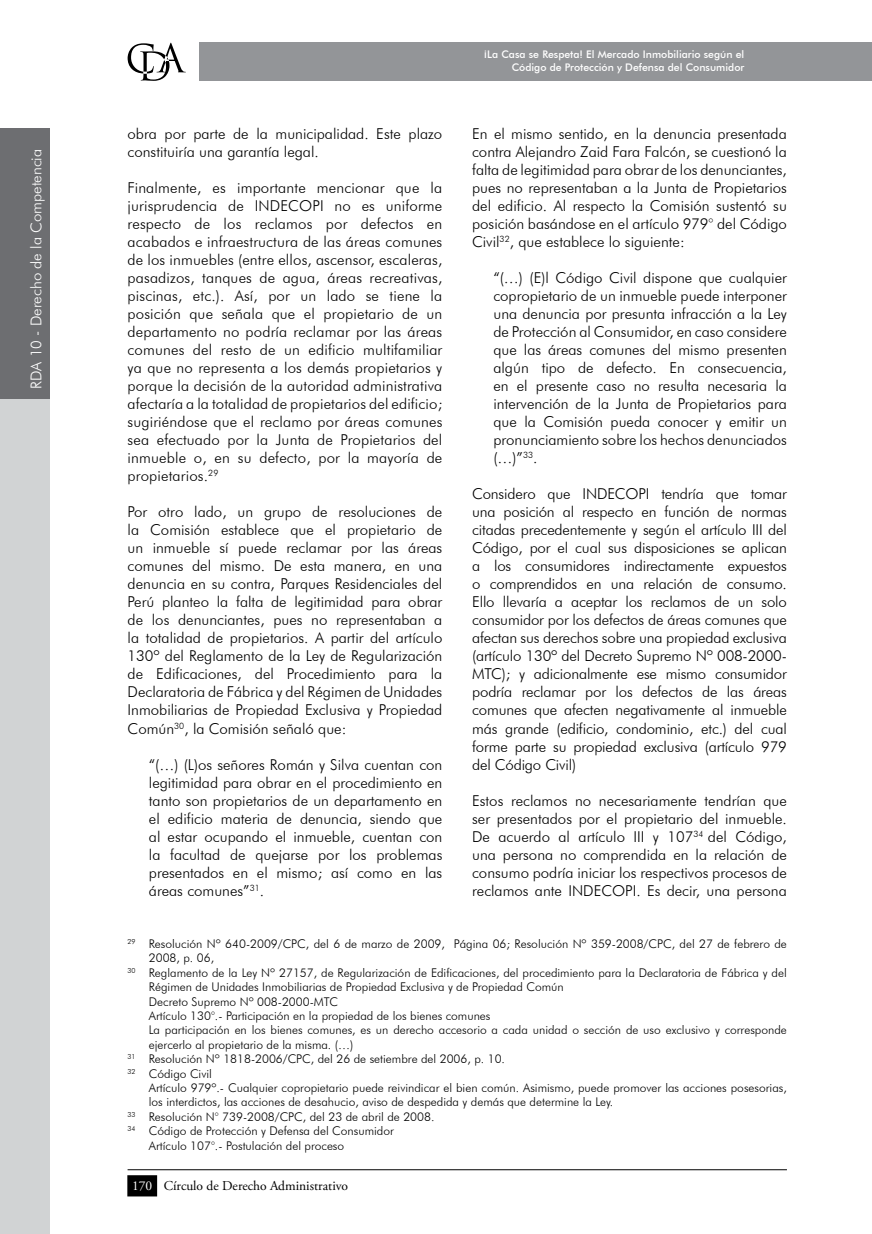
<style>
.page{position:relative;width:872px;height:1234px;background:#fff}
.page>*{position:absolute;margin:0;border:0;box-sizing:border-box;transform-origin:0 0}
.t1{font:300 15px/18px "Futura BT";color:#000;text-align:justify}
.t2{font:300 15px "Futura BT";color:#fff}
.t3{font:13.5px "Adobe Garamond Pro";color:#000}
.t4{font:300 12px "Futura BT";color:#000}
.t5{font:500 10.5px/12.6px "Futura BT";color:#fff;text-align:right}
.s1{color:#fff}
</style>
<div class="page">
<div style="left:199px;top:43px;width:673px;height:38px;background:#939598"></div>
<svg style="left:128px;top:43px;width:58px;height:38px"></svg>
<hr style="left:128px;top:1168px;width:659px;height:1px;background:#000">
<div style="left:128px;top:1175px;width:28px;height:20px;background:#000"></div>
<div style="left:127px;top:1174px;width:30px;height:22px;border:2px solid #000"></div>
<div style="left:0;top:395px;width:50px;height:838px;background:#d1d3d4"></div>
<div style="left:0;top:128px;width:50px;height:271px;background:#6d6e71"></div>
<p class="t2" style="left:27px;top:388px;width:241px;rotate:-90deg">RDA 10 - Derecho de la Competencia</p>
<p class="t5" style="left:484px;top:48px;width:262px">¡La Casa se Respeta! El Mercado Inmobiliario según el<br>Código de Protección y Defensa del Consumidor</p>
<p class="t1" style="left:472px;top:125px;width:316px">En el mismo sentido, en la denuncia presentada contra Alejandro Zaid Fara Falcón, se cuestionó la falta de legitimidad para obrar de los denunciantes, pues no representaban a la Junta de Propietarios del edificio. Al respecto la Comisión sustentó su posición basándose en el artículo 979° del Código Civil<sup>32</sup>, que establece lo siguiente:</p>
<p class="t1" style="left:493px;top:269px;width:295px">“(…) (E)l Código Civil dispone que cualquier copropietario de un inmueble puede interponer una denuncia por presunta infracción a la Ley de Protección al Consumidor, en caso considere que las áreas comunes del mismo presenten algún tipo de defecto. E n consecuencia, en el presente caso no resulta necesaria la intervención de la Junta de Propietarios para que la Comisión pueda conocer y emitir un pronunciamiento sobre los hechos denunciados (…)”<sup>33</sup>.</p>
<p class="t1" style="left:472px;top:485px;width:316px">Considero que I NDECOPI tendría que tomar una posición al respecto en función de normas citadas precedentemente y según el artículo III del Código, por el cual sus disposiciones se aplican a los consumidores indirectamente expuestos o comprendidos en una relación de consumo.<br>E llo llevaría a aceptar los reclamos de un solo consumidor por los defectos de áreas comunes que afectan sus derechos sobre una propiedad exclusiva (artículo 130º del Decreto Supremo Nº 008-2000- MTC); y adicionalmente ese mismo consumidor podría reclamar por los defectos de las áreas comunes que afecten negativamente al inmueble más grande (edificio, condominio, etc.) del cual forme parte su propiedad exclusiva (artículo 979 del Código Civil)</p>
<p class="t1" style="left:472px;top:791px;width:316px">Estos reclamos no necesariamente tendrían que ser presentados por el propietario del inmueble.<br>De acuerdo al artículo III y 107<sup>34</sup> del Código, una persona no comprendida en la relación de consumo podría iniciar los respectivos procesos de reclamos ante I NDECOPI . Es decir, una persona</p>
<p class="t4" style="left:128px;top:936px;width:661px"><sup>29</sup> Resolución Nº 640-2009/CPC, del 6 de marzo de 2009, Página 06; Resolución Nº 359-2008/CPC, del 27 de febrero de</p>
<p class="t4" style="left:149px;top:950px;width:67px">2008, p. 06,</p>
<p class="t4" style="left:128px;top:964px;width:661px"><sup>30</sup> Reglamento de la Ley Nº 27157, de Regularización de Edificaciones, del procedimiento para la Declaratoria de Fábrica y del</p>
<p class="t4" style="left:149px;top:979px;width:416px">Régimen de Unidades I nmobiliarias de Propiedad Exclusiva y de Propiedad Común</p>
<p class="t4" style="left:149px;top:993px;width:191px">Decreto Supremo Nº 008-2000-MTC</p>
<p class="t4" style="left:128px;top:1008px;width:364px">Artículo 130°.- Participación en la propiedad de los bienes comunes</p>
<p class="t4" style="left:149px;top:1022px;width:639px">La participación en los bienes comunes, es un derecho accesorio a cada unidad o sección de uso exclusivo y corresponde</p>
<p class="t4" style="left:149px;top:1036px;width:206px">ejercerlo al propietario de la misma. (…)</p>
<p class="t4" style="left:128px;top:1051px;width:379px"><sup>31</sup> Resolución Nº 1818-2006/CPC, del 26 de setiembre del 2006, p. 10.</p>
<p class="t4" style="left:128px;top:1065px;width:86px"><sup>32</sup> Código Civil</p>
<p class="t4" style="left:128px;top:1080px;width:661px">Artículo 979º.- Cualquier copropietario puede reivindicar el bien común. Asimismo, puede promover las acciones posesorias,</p>
<p class="t4" style="left:149px;top:1094px;width:466px">los interdictos, las acciones de desahucio, aviso de despedida y demás que determine la Ley.</p>
<p class="t4" style="left:128px;top:1108px;width:308px"><sup>33</sup> Resolución N° 739-2008/CPC, del 23 de abril de 2008.</p>
<p class="t4" style="left:128px;top:1123px;width:268px"><sup>34</sup> Código de Protección y Defensa del Consumidor</p>
<p class="t4" style="left:128px;top:1137px;width:218px">Artículo 107°.- Postulación del proceso</p>
<p class="t1" style="left:128px;top:125px;width:316px">obra por parte de la municipalidad. Este plazo constituiría una garantía legal.</p>
<p class="t1" style="left:128px;top:179px;width:316px">Finalmente, es importante mencionar que la jurisprudencia de I NDECOPI no es uniforme respecto de los reclamos por defectos en acabados e infraestructura de las áreas comunes de los inmuebles (entre ellos, ascensor, escaleras, pasadizos, tanques de agua, áreas recreativas, piscinas, etc.). Así, por un lado se tiene la posición que señala que el propietario de un departamento no podría reclamar por las áreas comunes del resto de un edificio multifamiliar ya que no representa a los demás propietarios y porque la decisión de la autoridad administrativa afectaría a la totalidad de propietarios del edificio; sugiriéndose que el reclamo por áreas comunes sea efectuado por la Junta de Propietarios del inmueble o, en su defecto, por la mayoría de propietarios.<sup>29</sup></p>
<p class="t1" style="left:128px;top:503px;width:316px">Por otro lado, un grupo de resoluciones de la Comisión establece que el propietario de un inmueble sí puede reclamar por las áreas comunes del mismo. De esta manera, en una denuncia en su contra, Parques Residenciales del Perú planteo la falta de legitimidad para obrar de los denunciantes, pues no representaban a la totalidad de propietarios. A partir del artículo 130º del Reglamento de la Ley de Regularización de Edificaciones, del Procedimiento para la Declaratoria de Fábrica y del Régimen de Unidades I nmobiliarias de Propiedad Exclusiva y Propiedad Común<sup>30</sup>, la Comisión señaló que:</p>
<p class="t1" style="left:149px;top:755px;width:295px">“(…) (L)os señores Román y Silva cuentan con legitimidad para obrar en el procedimiento en tanto son propietarios de un departamento en el edificio materia de denuncia, siendo que al estar ocupando el inmueble, cuentan con la facultad de quejarse por los problemas presentados en el mismo; así como en las áreas comunes”<sup>31</sup>.</p>
<p class="t3" style="left:132px;top:1176px;width:218px"><span class="s1">170</span> Círculo de Derecho Administrativo</p>
</div>
